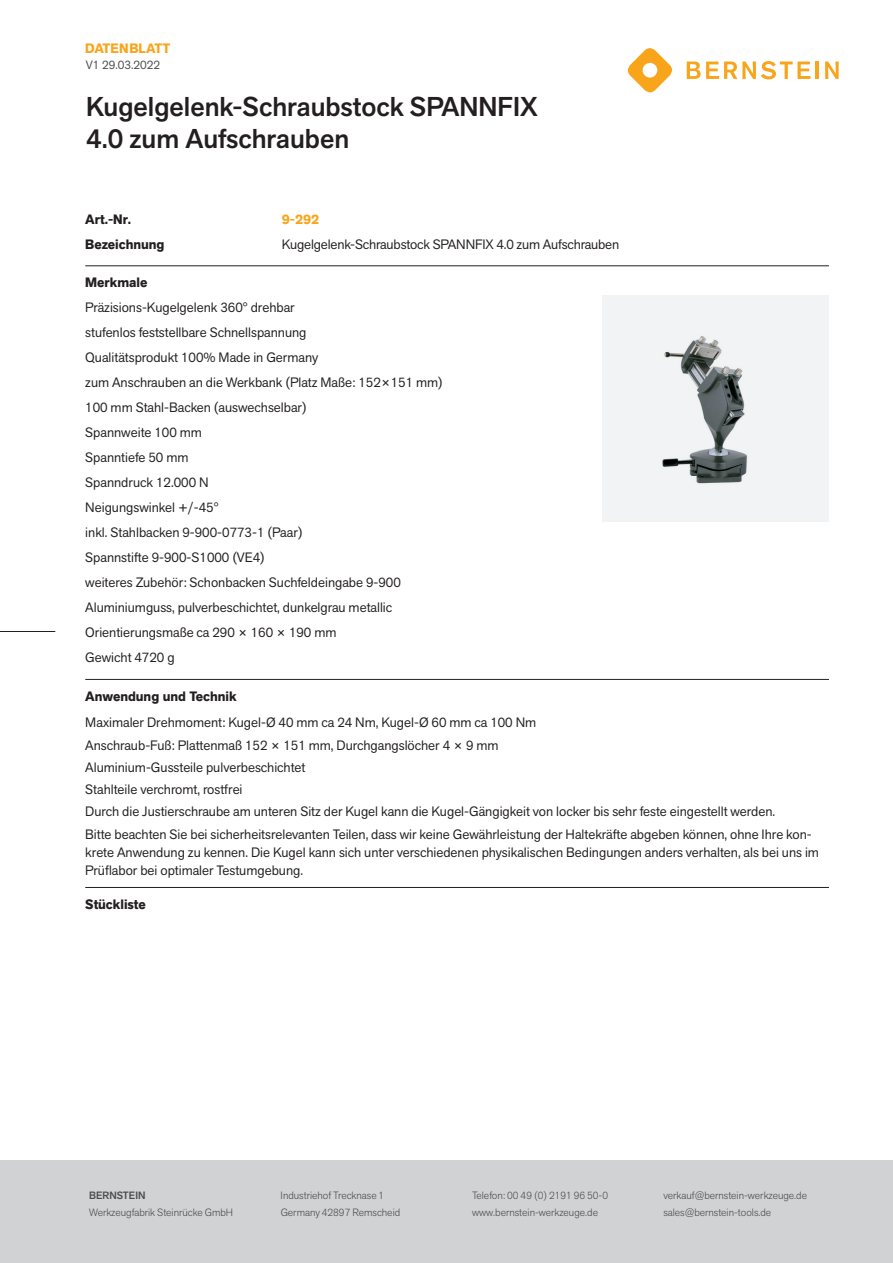
<style>
.page{position:relative;width:893px;height:1263px;background:#fff}
.page>*{position:absolute;margin:0;border:0;box-sizing:border-box;transform-origin:0 0}
.t1{font:500 27px/32.4px "Akzid Grtsk Next";color:#231f20}
.t2{font:13.5px/25px "Akzid Grtsk Next";color:#231f20}
.t3{font:700 13.5px "Akzid Grtsk Next";color:#231f20}
.t4{font:700 13.5px "Akzid Grtsk Next";letter-spacing:.01em;color:#f9a51b}
.t5{font:12px "Akzid Grtsk Next";color:#4b4c4d}
.t6{font:300 10.5px "Akzid Grtsk Next";color:#4b4c4d}
.t7{font:500 10.5px "Akzid Grtsk Next";color:#4b4c4d}
</style>
<div class="page">
<div style="left:0;top:1161px;width:893px;height:102px;background:#d1d2d4"></div>
<hr style="left:85px;top:266px;width:744px;height:1px;background:#231f20">
<hr style="left:85px;top:679px;width:744px;height:1px;background:#231f20">
<div style="left:602px;top:295px;width:227px;height:227px;background:#f2f3f4"></div>
<img style="left:662px;top:336px;width:85px;height:148px">
<hr style="left:85px;top:887px;width:744px;height:1px;background:#231f20">
<svg style="left:627px;top:48px;width:45px;height:45px"></svg>
<svg style="left:687px;top:61px;width:123px;height:18px"></svg>
<hr style="left:815px;top:62px;width:4px;height:17px;background:#f9a51b">
<svg style="left:825px;top:62px;width:14px;height:17px"></svg>
<hr style="left:0;top:631px;width:55px;height:1px;background:#231f20">
<p class="t4" style="left:85px;top:39px;width:87px">DATENBLATT</p>
<p class="t5" style="left:86px;top:57px;width:76px">V1 29.03.2022</p>
<h1 class="t1" style="left:86px;top:90px;width:453px">Kugelgelenk-Schraubstock SPANNFIX<br>4.0 zum Aufschrauben</h1>
<p class="t3" style="left:85px;top:210px;width:48px">Art.-Nr.</p>
<p class="t4" style="left:282px;top:210px;width:39px">9-292</p>
<p class="t3" style="left:85px;top:235px;width:81px">Bezeichnung</p>
<p class="t2" style="left:282px;top:231px;width:339px">Kugelgelenk-Schraubstock SPANNFIX 4.0 zum Aufschrauben</p>
<p class="t3" style="left:85px;top:274px;width:64px">Merkmale</p>
<p class="t2" style="left:85px;top:295px;width:359px">Präzisions-Kugelgelenk 360° drehbar<br>stufenlos feststellbare Schnellspannung<br>Qualitätsprodukt 100% Made in Germany<br>zum Anschrauben an die Werkbank (Platz Maße: 152×151 mm)<br>100 mm Stahl-Backen (auswechselbar)<br>Spannweite 100 mm<br>Spanntiefe 50 mm<br>Spanndruck 12.000 N<br>Neigungswinkel +/-45°<br>inkl. Stahlbacken 9-900-0773-1 (Paar)<br>Spannstifte 9-900-S1000 (VE4)<br>weiteres Zubehör: Schonbacken Suchfeldeingabe 9-900<br>Aluminiumguss, pulverbeschichtet, dunkelgrau metallic Orientierungsmaße ca 290 × 160 × 190 mm<br>Gewicht 4720 g</p>
<p class="t3" style="left:85px;top:687px;width:153px">Anwendung und Technik</p>
<p class="t2" style="left:85px;top:711px;width:728px;line-height:22.2px">Maximaler Drehmoment: Kugel-Ø 40 mm ca 24 Nm, Kugel-Ø 60 mm ca 100 Nm<br>Anschraub-Fuß: Plattenmaß 152 × 151 mm, Durchgangslöcher 4 × 9 mm<br>Aluminium-Gussteile pulverbeschichtet<br>Stahlteile verchromt, rostfrei<br>Durch die Justierschraube am unteren Sitz der Kugel kann die Kugel-Gängigkeit von locker bis sehr feste eingestellt werden.<br>Bitte beachten Sie bei sicherheitsrelevanten Teilen, dass wir keine Gewährleistung der Haltekräfte abgeben können, ohne Ihre kon-</p>
<p class="t2" style="left:85px;top:843px;width:735px;line-height:18px">krete Anwendung zu kennen. Die Kugel kann sich unter verschiedenen physikalischen Bedingungen anders verhalten, als bei uns im<br>Prüflabor bei optimaler Testumgebung.</p>
<p class="t3" style="left:85px;top:895px;width:62px">Stückliste</p>
<p class="t7" style="left:89px;top:1189px;width:58px">BERNSTEIN</p>
<p class="t6" style="left:281px;top:1189px;width:105px">Industriehof Trecknase 1</p>
<p class="t6" style="left:472px;top:1189px;width:138px">Telefon: 00 49 (0) 2191 96 50-0</p>
<p class="t6" style="left:663px;top:1189px;width:145px">verkauf@bernstein-werkzeuge.de</p>
<p class="t6" style="left:89px;top:1205px;width:145px">Werkzeugfabrik Steinrücke GmbH</p>
<p class="t6" style="left:281px;top:1205px;width:121px">Germany 42897 Remscheid</p>
<p class="t6" style="left:472px;top:1205px;width:127px">www.bernstein-werkzeuge.de</p>
<p class="t6" style="left:663px;top:1205px;width:109px">sales@bernstein-tools.de</p>
</div>
